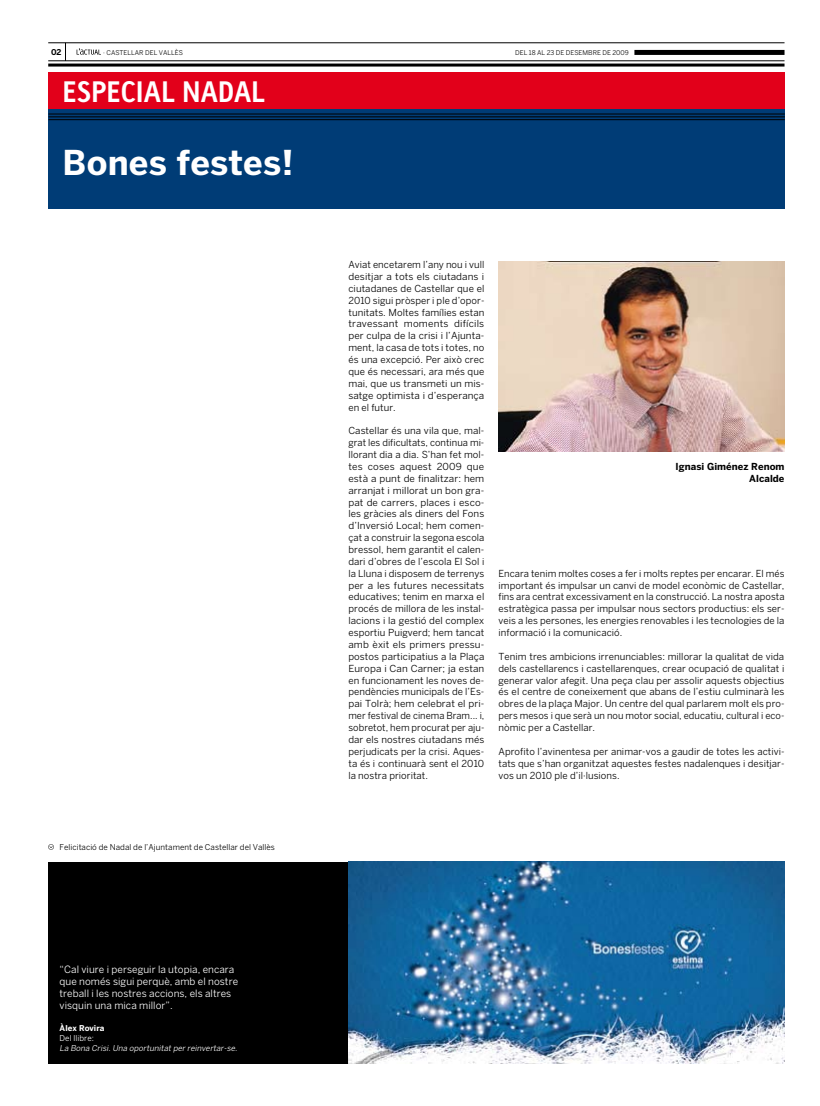
<style>
.page{position:relative;width:820px;height:1106px;background:#fff}
.page>*{position:absolute;margin:0;border:0;box-sizing:border-box;transform-origin:0 0}
.t1{font:700 34px "Benton Sans";letter-spacing:.005em;color:#fff}
.t2{font:700 28px "Linotype Tetria";color:#fff}
.t3{font:10px/12px "Benton Sans";letter-spacing:.005em;color:#fff}
.t4{font:9.6px/11.9px "Benton Sans";letter-spacing:.005em;color:#000;text-align:justify}
.t5{font:700 9.6px/11.9px "Benton Sans";letter-spacing:.005em;color:#000;text-align:right}
.t6{font:8px "Benton Sans";letter-spacing:.005em;color:#000}
.t7{font:italic 8px "Benton Sans";color:#fff}
.t8{font:700 8px "Benton Sans";letter-spacing:.005em;color:#fff}
.t9{font:8px "Benton Sans";letter-spacing:.005em;color:#fff}
.t10{font:700 8px "Benton Sans";color:#000}
.t11{font:6.5px "Benton Sans";color:#000}
</style>
<div class="page">
<div style="left:48px;top:861px;width:300px;height:202px;background:#000"></div>
<div style="left:48px;top:108px;width:736px;height:101px;background:#003c76"></div>
<img style="left:498px;top:262px;width:286px;height:190px">
<svg style="left:48px;top:844px;width:6px;height:5px"></svg>
<div style="left:48px;top:72px;width:736px;height:36px;background:#e2001a"></div>
<hr style="left:48px;top:114px;width:736px;height:1px;background:#000">
<hr style="left:48px;top:117px;width:736px;height:1px;background:#000">
<hr style="left:48px;top:119px;width:736px;height:1px;background:#000">
<hr style="left:48px;top:43px;width:736px;height:1px;background:#000">
<hr style="left:48px;top:61px;width:736px;height:1px;background:#000">
<svg style="left:65px;top:44px;width:1px;height:17px"></svg>
<hr style="left:48px;top:64px;width:736px;height:3px;background:#000">
<div style="left:634px;top:50px;width:150px;height:5px;background:#000"></div>
<svg style="left:77px;top:48px;width:24px;height:7px"></svg>
<img style="left:348px;top:861px;width:436px;height:202px">
<p class="t10" style="left:51px;top:47px;width:12px">02</p>
<p class="t11" style="left:103px;top:48px;width:9px">· cas</p>
<p class="t11" style="left:120px;top:48px;width:45px">tellar del vall</p>
<p class="t11" style="left:175px;top:48px;width:9px">ès</p>
<p class="t11" style="left:515px;top:48px;width:115px">del 18 al 23 de DESembre de 2009</p>
<h2 class="t2" style="left:62px;top:74px;width:204px">ESPECIAL NADAL</h2>
<h1 class="t1" style="left:62px;top:142px;width:232px">Bones festes!</h1>
<p class="t6" style="left:59px;top:842px;width:217px">Felicitació de Nadal de l’Ajuntament de Castellar del Vallès</p>
<p class="t3" style="left:60px;top:963px;width:180px">“Cal viure i perseguir la utopia, encara que només sigui perquè, amb el nostre treball i les nostres accions, els altres visquin una mica millor”.</p>
<p class="t8" style="left:60px;top:1023px;width:46px">Àlex Rovira</p>
<p class="t9" style="left:60px;top:1033px;width:36px">Del llibre:</p>
<p class="t7" style="left:60px;top:1043px;width:181px">La Bona Crisi.Una oportunitatper reinvertar-se.</p>
<p class="t4" style="left:348px;top:258px;width:137px">Aviat encetarem l’any nou i vull desitjar a tots els ciutadans i ciutadanes de Castellar que el 2010 sigui pròsper i ple d’opor&shy;tunitats. M oltes famílies estan travessant moments difícils per culpa de la crisi i l’Ajunta&shy;ment, la casa de tots i totes, no és una excepció. Per això crec que és necessari, ara més que mai, que us transmeti un mis&shy;satge optimista i d’esperança en el futur.</p>
<p class="t4" style="left:348px;top:425px;width:137px;text-align:left">Castellar és una vila que, mal&shy;grat les dificultats, continua mi&shy;llorant dia a dia. S’han fet mol&shy;tes coses aquest 2009 que està a punt de finalitzar: hem arranjat i millorat un bon gra&shy;pat de carrers, places i esco&shy;les gràcies als diners del Fons d’Inversió Local; hem comen&shy;çat a construir la segona escola bressol, hem garantit el calen&shy;dari d’obres de l’escola El Sol i la Lluna i disposem de terrenys per a les futures necessitats educatives; tenim en marxa el procés de millora de les instal· lacions i la gestió del complex esportiu Puigverd; hem tancat amb èxit els primers pressu&shy;postos participatius a la Plaça<br>Europa i Can Carner; ja estan en funcionament les noves de&shy;pendències municipals de l’Es&shy;pai Tolrà; hem celebrat el pri&shy;mer festival de cinema Bram... i, sobretot, hem procurat per aju&shy;dar els nostres ciutadans més perjudicats per la crisi. Aques&shy;ta és i continuarà sent el 2010 la nostra prioritat.</p>
<p class="t5" style="left:675px;top:460px;width:110px">Ignasi Giménez Renom<br>Alcalde</p>
<p class="t4" style="left:498px;top:567px;width:287px">Encara tenim moltes coses a fer i molts reptes per encarar. El més important és impulsar un canvi de model econòmic de Castellar, fins ara centrat excessivament en la construcció. La nostra aposta estratègica passa per impulsar nous sectors productius: els ser&shy;veis a les persones, les energies renovables i les tecnologies de la informació i la comunicació.</p>
<p class="t4" style="left:498px;top:650px;width:287px">Tenim tres ambicions irrenunciables: millorar la qualitat de vida dels castellarencs i castellarenques, crear ocupació de qualitat i generar valor afegit. Una peça clau per assolir aquests objectius és el centre de coneixement que abans de l’estiu culminarà les obres de la plaça Major. Un centre del qual parlarem molt els pro&shy;pers mesos i que serà un nou motor social, educatiu, cultural i eco&shy;nòmic per a Castellar.</p>
<p class="t4" style="left:498px;top:745px;width:287px">Aprofito l’avinentesa per animar-vos a gaudir de totes les activi&shy;tats que s’han organitzat aquestes festes nadalenques i desitjar&shy;vos un 2010 ple d’il·lusions.</p>
</div>
